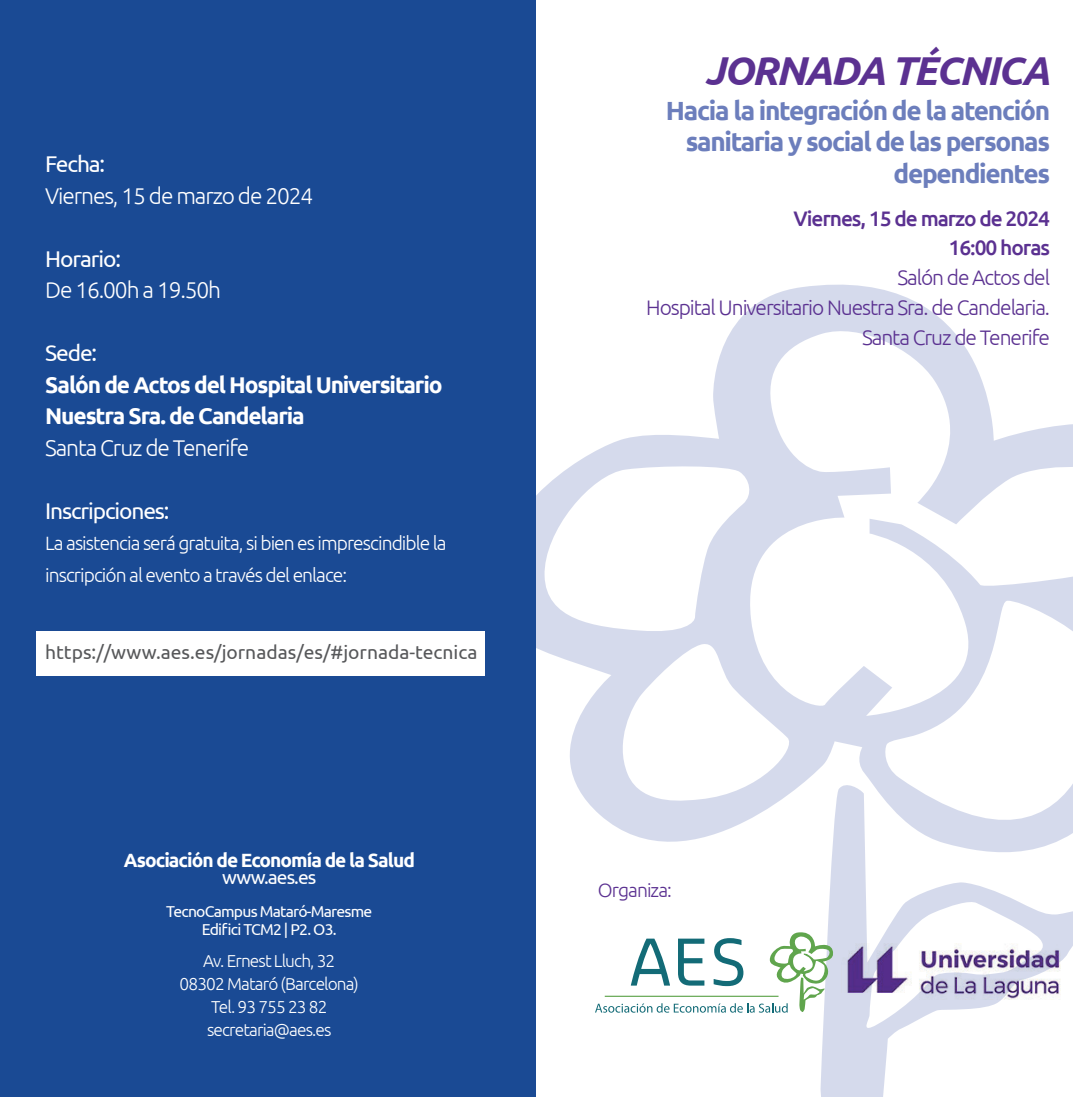
<style>
.page{position:relative;width:1073px;height:1097px;background:#fff}
.page>*{position:absolute;margin:0;border:0;box-sizing:border-box;transform-origin:0 0}
.t1{font:italic 700 40.25px "Ubuntu";letter-spacing:-.05em;color:#5b3191}
.t2{font:700 26.25px/31.5px "Ubuntu";letter-spacing:-.05em;color:#6c7ebc;text-align:right}
.t3{font:700 22.75px/31.5px "Ubuntu";letter-spacing:-.05em;color:#fff}
.t4{font:300 22.75px "Ubuntu";letter-spacing:-.05em;color:#fff}
.t5{font:22.75px "Ubuntu";letter-spacing:-.05em;color:#fff}
.t6{font:300 21px/29.8px "Ubuntu";letter-spacing:-.05em;color:#5b3191;text-align:right}
.t7{font:500 21px/29.8px "Ubuntu";letter-spacing:-.05em;color:#5b3191;text-align:right}
.t8{font:300 19.25px/31.5px "Ubuntu";letter-spacing:-.05em;color:#fff}
.t9{font:19.25px "Ubuntu";color:#57585a}
.t10{font:700 19.25px "Ubuntu";letter-spacing:-.05em;color:#fff}
.t11{font:19.25px "Ubuntu";letter-spacing:-.05em;color:#fff}
.t12{font:300 19.25px "Ubuntu";letter-spacing:-.05em;color:#5b3191}
.t13{font:300 17.32px/22.9px "Ubuntu";letter-spacing:-.05em;color:#fff;text-align:center}
.t14{font:15.75px/17.5px "Ubuntu";letter-spacing:-.05em;color:#fff;text-align:center}
</style>
<div class="page">
<svg style="left:536px;top:284px;width:537px;height:812px"></svg>
<div style="left:0;top:0;width:536px;height:1096px;background:#1a4a94"></div>
<svg style="left:595px;top:930px;width:239px;height:82px"></svg>
<div style="left:37px;top:631px;width:448px;height:44px;background:#fff"></div>
<img style="left:834px;top:922px;width:238px;height:100px">
<p class="t5" style="left:45px;top:150px;width:61px">Fecha:</p>
<p class="t4" style="left:45px;top:182px;width:270px">Viernes, 15 de marzo de 2024</p>
<p class="t5" style="left:45px;top:245px;width:77px">Horario:</p>
<p class="t4" style="left:45px;top:276px;width:177px">De 16.00h a 19.50h</p>
<p class="t5" style="left:45px;top:339px;width:53px">Sede:</p>
<p class="t3" style="left:45px;top:369px;width:399px">Salón de Actos del Hospital Universitario<br>Nuestra Sra. de Candelaria</p>
<p class="t4" style="left:45px;top:434px;width:205px">Santa Cruz de Tenerife</p>
<p class="t5" style="left:45px;top:497px;width:126px">Inscripciones:</p>
<p class="t8" style="left:45px;top:527px;width:403px">La asistencia será gratuita, si bien es imprescindible la inscripción al evento a través del enlace:</p>
<p class="t9" style="left:45px;top:640px;width:434px">https://www.aes.es/jornadas/es/#jornada-tecnica</p>
<p class="t10" style="left:124px;top:848px;width:293px">Asociación de Economía de la Salud</p>
<p class="t11" style="left:222px;top:865px;width:96px">www.aes.es</p>
<p class="t14" style="left:166px;top:902px;width:208px">TecnoCampus Mataró-Maresme<br>Edifici TCM2 | P2. O3.</p>
<p class="t13" style="left:180px;top:949px;width:181px">Av. Ernest Lluch, 32<br>08302 Mataró (Barcelona)<br>Tel. 93 755 23 82 secretaria@aes.es</p>
<h1 class="t1" style="left:705px;top:47px;width:347px">JORNADA TÉCNICA</h1>
<h2 class="t2" style="left:666px;top:94px;width:386px">Hacia la integración de la atención sanitaria y social de las personas dependientes</h2>
<p class="t7" style="left:793px;top:202px;width:258px">Viernes, 15 de marzo de 2024<br>16:00 horas</p>
<p class="t6" style="left:646px;top:262px;width:405px">Salón de Actos del<br>Hospital Universitario Nuestra Sra. de Candelaria.<br>Santa Cruz de Tenerife</p>
<p class="t12" style="left:598px;top:878px;width:75px">Organiza:</p>
</div>
